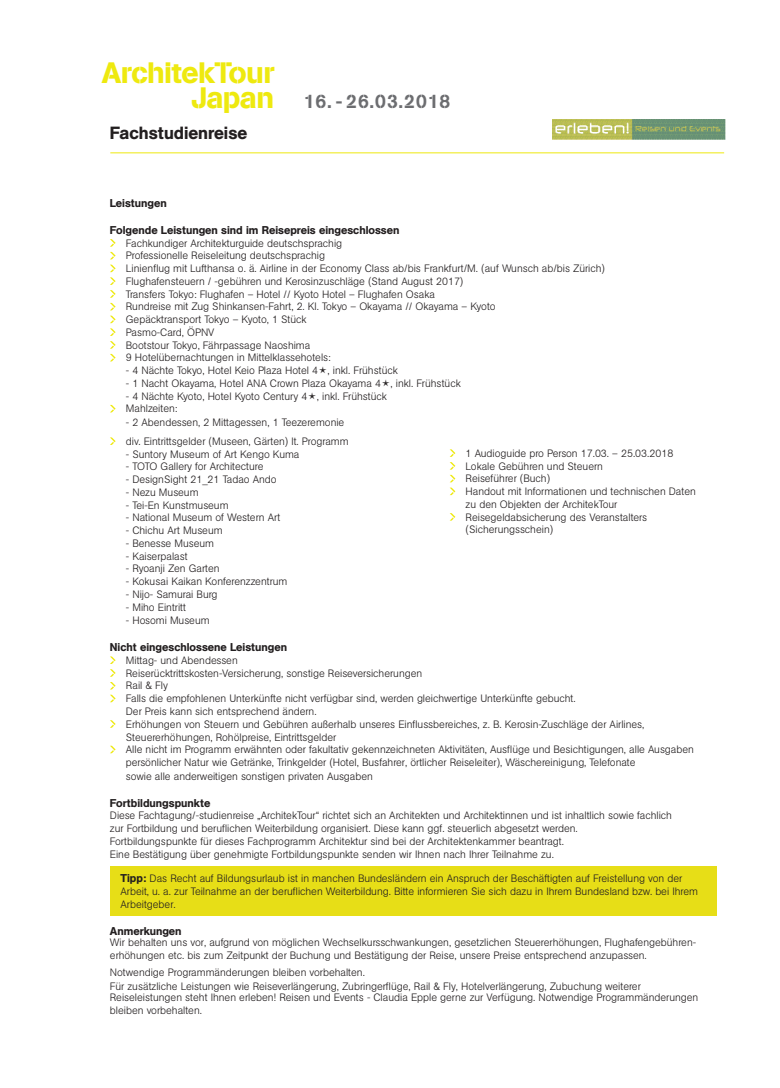
<style>
.page{position:relative;width:780px;height:1088px;background:#fff}
.page>*{position:absolute;margin:0;border:0;box-sizing:border-box;transform-origin:0 0}
.t1{font:29.25px/24.4px "AG Book Std Stencil";letter-spacing:-.02em;color:#eee90f;text-align:right}
.t2{font:19.12px "AG Book Std Stencil";letter-spacing:.06em;color:#6c6d70}
.t3{font:500 17.5px "AG Book Pro";color:#231f20}
.t4{font:500 11.25px "AG Book Pro";color:#231f20}
.t5{font:300 10.62px/12.8px "AG Book Pro";color:#231f20}
.s1{font-weight:500;font-size:11.25px}
</style>
<div class="page">
<div style="left:110px;top:865px;width:607px;height:50px;background:#e7de17"></div>
<img style="left:552px;top:119px;width:173px;height:20px">
<hr style="left:110px;top:152px;width:614px;height:1px;background:#eee90f">
<svg style="left:110px;top:239px;width:6px;height:20px"></svg>
<svg style="left:110px;top:265px;width:6px;height:45px"></svg>
<svg style="left:110px;top:316px;width:6px;height:45px"></svg>
<svg style="left:110px;top:405px;width:6px;height:7px"></svg>
<svg style="left:110px;top:437px;width:6px;height:8px"></svg>
<svg style="left:110px;top:656px;width:6px;height:33px"></svg>
<svg style="left:110px;top:695px;width:6px;height:7px"></svg>
<svg style="left:110px;top:720px;width:6px;height:8px"></svg>
<svg style="left:110px;top:746px;width:6px;height:7px"></svg>
<svg style="left:449px;top:449px;width:6px;height:33px"></svg>
<svg style="left:450px;top:488px;width:5px;height:7px"></svg>
<svg style="left:449px;top:513px;width:6px;height:8px"></svg>
<h1 class="t1" style="left:102px;top:62px;width:174px">ArchitekTour<br>Japan</h1>
<h3 class="t3" style="left:110px;top:121px;width:139px">Fachstudienreise</h3>
<h2 class="t2" style="left:304px;top:90px;width:148px">16. - 26.03.2018</h2>
<p class="t4" style="left:110px;top:196px;width:58px">Leistungen</p>
<p class="t4" style="left:110px;top:223px;width:291px">Folgende Leistungen sind im Reisepreis eingeschlossen</p>
<p class="t5" style="left:126px;top:236px;width:480px">Fachkundiger Architekturguide deutschsprachig<br>Professionelle Reiseleitung deutschsprachig<br>Linienflug mit Lufthansa o. ä. Airline in der Economy Class ab/bis Frankfurt/M. (auf Wunsch ab/bis Zürich)<br>Flughafensteuern / -gebühren und Kerosinzuschläge (Stand August 2017)<br>Transfers Tokyo: Flughafen – Hotel // Kyoto Hotel – Flughafen Osaka<br>Rundreise mit Zug Shinkansen-Fahrt, 2. Kl. Tokyo – Okayama // Okayama – Kyoto<br>Gepäcktransport Tokyo – Kyoto, 1 Stück<br>Pasmo-Card, ÖPNV<br>Bootstour Tokyo, Fährpassage Naoshima<br>9 Hotelübernachtungen in Mittelklassehotels:</p>
<p class="t5" style="left:126px;top:364px;width:273px">- 4 Nächte Tokyo, Hotel Keio Plaza Hotel 4 , inkl. Frühstück</p>
<p class="t5" style="left:126px;top:377px;width:336px">- 1 Nacht Okayama, Hotel ANA Crown Plaza Okayama 4 , inkl. Frühstück</p>
<p class="t5" style="left:126px;top:389px;width:263px">- 4 Nächte Kyoto, Hotel Kyoto Century 4 , inkl. Frühstück<br>Mahlzeiten:</p>
<p class="t5" style="left:126px;top:412px;width:224px;line-height:19px">- 2 Abendessen, 2 Mittagessen, 1 Teezeremonie div. Eintrittsgelder (Museen, Gärten) lt. Programm</p>
<p class="t5" style="left:126px;top:447px;width:175px">- Suntory Museum of Art Kengo Kuma</p>
<p class="t5" style="left:126px;top:460px;width:139px">- TOTO Gallery for Architecture</p>
<p class="t5" style="left:126px;top:473px;width:152px">- DesignSight 21_21 Tadao Ando</p>
<p class="t5" style="left:126px;top:486px;width:74px">- Nezu Museum</p>
<p class="t5" style="left:126px;top:498px;width:104px">- Tei-En Kunstmuseum</p>
<p class="t5" style="left:126px;top:511px;width:156px">- National Museum of Western Art</p>
<p class="t5" style="left:126px;top:524px;width:98px">- Chichu Art Museum</p>
<p class="t5" style="left:126px;top:537px;width:90px">- Benesse Museum</p>
<p class="t5" style="left:126px;top:549px;width:63px">- Kaiserpalast</p>
<p class="t5" style="left:126px;top:562px;width:95px">- Ryoanji Zen Garten</p>
<p class="t5" style="left:126px;top:575px;width:163px">- Kokusai Kaikan Konferenzzentrum</p>
<p class="t5" style="left:126px;top:588px;width:93px">- Nijo- Samurai Burg</p>
<p class="t5" style="left:126px;top:600px;width:62px">- Miho Eintritt</p>
<p class="t5" style="left:126px;top:614px;width:85px">- Hosomi Museum</p>
<p class="t4" style="left:110px;top:640px;width:179px">Nicht eingeschlossene Leistungen</p>
<p class="t5" style="left:126px;top:654px;width:569px">Mittag- und Abendessen<br>Reiserücktrittskosten-Versicherung, sonstige Reiseversicherungen<br>Rail &amp; Fly<br>Falls die empfohlenen Unterkünfte nicht verfügbar sind, werden gleichwertige Unterkünfte gebucht.<br>Der Preis kann sich entsprechend ändern.<br>Erhöhungen von Steuern und Gebühren außerhalb unseres Einflussbereiches, z. B. Kerosin-Zuschläge der Airlines, Steuererhöhungen, Rohölpreise, Eintrittsgelder<br>Alle nicht im Programm erwähnten oder fakultativ gekennzeichneten Aktivitäten, Ausflüge und Besichtigungen, alle Ausgaben persönlicher Natur wie Getränke, Trinkgelder (Hotel, Busfahrer, örtlicher Reiseleiter), Wäschereinigung, Telefonate<br>sowie alle anderweitigen sonstigen privaten Ausgaben</p>
<p class="t4" style="left:110px;top:795px;width:102px">Fortbildungspunkte</p>
<p class="t5" style="left:110px;top:809px;width:563px">Diese Fachtagung/-studienreise „ArchitekTour“ richtet sich an Architekten und Architektinnen und ist inhaltlich sowie fachlich zur Fortbildung und beruflichen Weiterbildung organisiert. Diese kann ggf. steuerlich abgesetzt werden.<br>Fortbildungspunkte für dieses Fachprogramm Architektur sind bei der Architektenkammer beantragt.<br>Eine Bestätigung über genehmigte Fortbildungspunkte senden wir Ihnen nach Ihrer Teilnahme zu.</p>
<p class="t5" style="left:120px;top:872px;width:579px"><span class="s1">Tipp:</span> Das Recht auf Bildungsurlaub ist in manchen Bundesländern ein Anspruch der Beschäftigten auf Freistellung von der<br>Arbeit, u. a. zur Teilnahme an der beruflichen Weiterbildung. Bitte informieren Sie sich dazu in Ihrem Bundesland bzw. bei Ihrem<br>Arbeitgeber.</p>
<p class="t4" style="left:110px;top:924px;width:73px">Anmerkungen</p>
<p class="t5" style="left:110px;top:935px;width:587px;line-height:13.5px">Wir behalten uns vor, aufgrund von möglichen Wechselkursschwankungen, gesetzlichen Steuererhöhungen, Flughafengebühren&shy;erhöhungen etc. bis zum Zeitpunkt der Buchung und Bestätigung der Reise, unsere Preise entsprechend anzupassen.</p>
<p class="t5" style="left:110px;top:964px;width:532px;line-height:14.4px">Notwendige Programmänderungen bleiben vorbehalten.<br>Für zusätzliche Leistungen wie Reiseverlängerung, Zubringerflüge, Rail &amp; Fly, Hotelverlängerung, Zubuchung weiterer</p>
<p class="t5" style="left:110px;top:990px;width:590px;line-height:13.5px">Reiseleistungen steht Ihnen erleben! Reisen und Events - Claudia Epple gerne zur Verfügung. Notwendige Programmänderungen bleiben vorbehalten.</p>
<p class="t5" style="left:465px;top:447px;width:232px">1 Audioguide pro Person 17.03. – 25.03.2018<br>Lokale Gebühren und Steuern<br>Reiseführer (Buch)<br>Handout mit Informationen und technischen Daten zu den Objekten der ArchitekTour Reisegeldabsicherung des Veranstalters (Sicherungsschein)</p>
</div>
